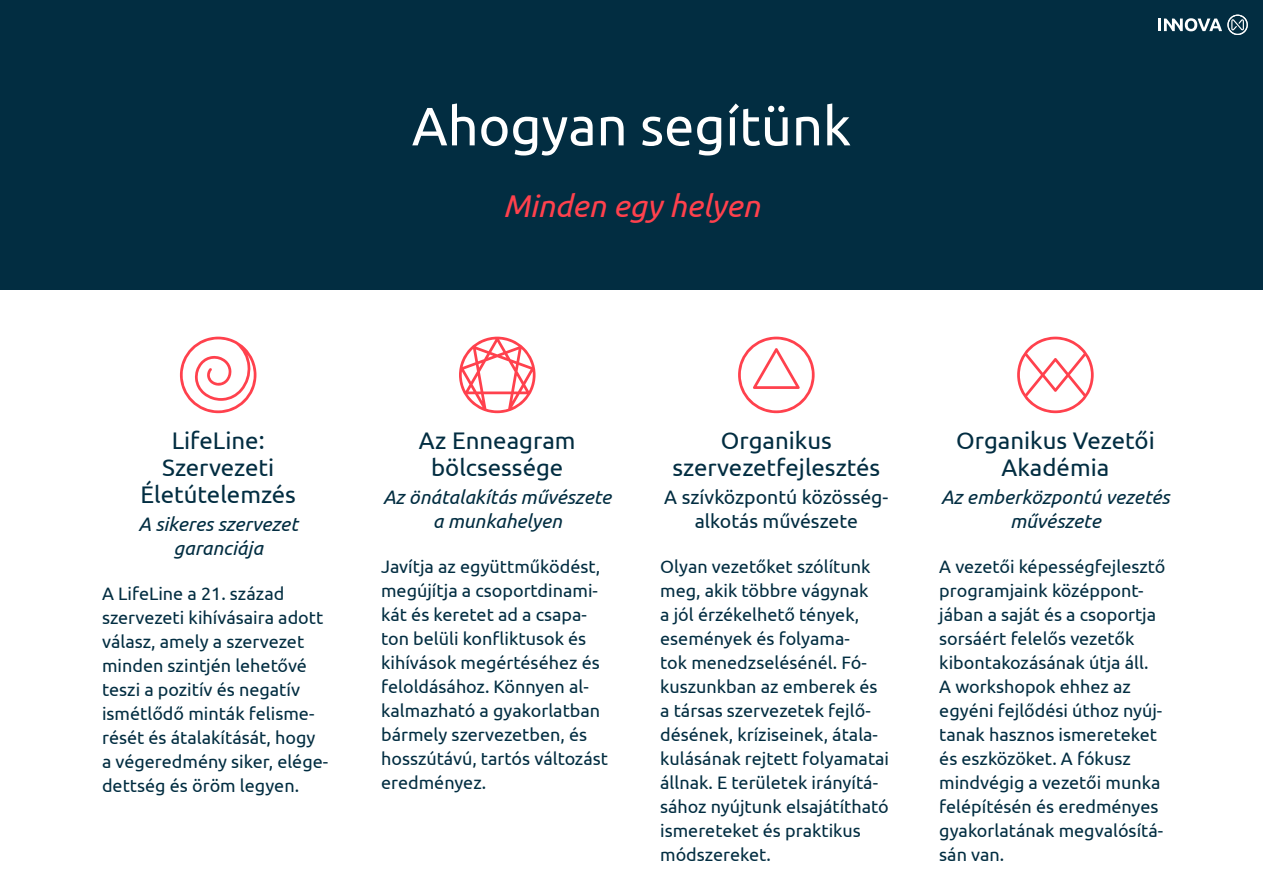
<style>
.page{position:relative;width:1263px;height:893px;background:#fff}
.page>*{position:absolute;margin:0;border:0;box-sizing:border-box;transform-origin:0 0}
.t1{font:54px "Ubuntu";color:#fff}
.t2{font:italic 31.5px "Ubuntu";color:#ff414d}
.t3{font:24px/27px "Ubuntu";color:#022d41;text-align:center}
.t4{font:italic 19.5px/24px "Ubuntu";color:#022d41;text-align:center}
.t5{font:19.5px/24px "Ubuntu";color:#022d41;text-align:center}
.t6{font:18px/24px "Ubuntu";color:#022d41}
</style>
<div class="page">
<div style="left:0;top:0;width:1263px;height:289px;background:#022d41"></div>
<svg style="left:180px;top:337px;width:76px;height:76px"></svg>
<svg style="left:459px;top:337px;width:76px;height:76px"></svg>
<svg style="left:738px;top:337px;width:77px;height:76px"></svg>
<svg style="left:1017px;top:337px;width:77px;height:76px"></svg>
<svg style="left:1158px;top:15px;width:90px;height:20px"></svg>
<h1 class="t1" style="left:412px;top:93px;width:441px">Ahogyan segítünk</h1>
<h2 class="t2" style="left:503px;top:187px;width:258px">Minden egy helyen</h2>
<h3 class="t3" style="left:140px;top:426px;width:157px">LifeLine:<br>Szervezeti<br>Életútelemzés</h3>
<p class="t4" style="left:138px;top:511px;width:161px">A sikeres szervezet garanciája</p>
<p class="t6" style="left:102px;top:581px;width:228px">A LifeLine a 21. század szervezeti kihívásaira adott válasz, amely a szervezet minden szintjén lehetővé teszi a pozitív és negatív ismétlődő minták felisme&shy;rését és átalakítását, hogy a végeredmény siker, elége&shy;dettség és öröm legyen.</p>
<h3 class="t3" style="left:419px;top:426px;width:158px">Az Enneagram bölcsessége</h3>
<p class="t4" style="left:383px;top:484px;width:230px">Az önátalakítás művészete a munkahelyen</p>
<p class="t6" style="left:381px;top:554px;width:228px">Javítja az együttműködést, megújítja a csoportdinami&shy;kát és keretet ad a csapa&shy;ton belüli konfliktusok és kihívások megértéséhez és feloldásához. Könnyen al&shy;kalmazható a gyakorlatban bármely szervezetben, és hosszútávú, tartós változást eredményez.</p>
<h3 class="t3" style="left:672px;top:426px;width:209px">Organikus szervezetfejlesztés</h3>
<p class="t5" style="left:664px;top:484px;width:226px">A szívközpontú közösség&shy;alkotás művészete</p>
<p class="t6" style="left:660px;top:554px;width:230px">Olyan vezetőket szólítunk meg, akik többre vágynak<br>a jól érzékelhető tények, események és folyama-<br>tok menedzselésénél. Fó&shy;kuszunkban az emberek és a társas szervezetek fejlő&shy;désének, kríziseinek, átala&shy;kulásának rejtett folyamatai állnak. E területek irányítá&shy;sához nyújtunk elsajátítható ismereteket és praktikus módszereket.</p>
<h3 class="t3" style="left:956px;top:426px;width:200px">Organikus Vezetői<br>Akadémia</h3>
<p class="t4" style="left:941px;top:484px;width:230px">Az emberközpontú vezetés művészete</p>
<p class="t6" style="left:939px;top:554px;width:228px">A vezetői képességfejlesztő programjaink középpont&shy;jában a saját és a csoportja sorsáért felelős vezetők kibontakozásának útja áll.<br>A workshopok ehhez az egyéni fejlődési úthoz nyúj&shy;tanak hasznos ismereteket és eszközöket. A fókusz mindvégig a vezetői munka felépítésén és eredményes gyakorlatának megvalósítá&shy;sán van.</p>
</div>
